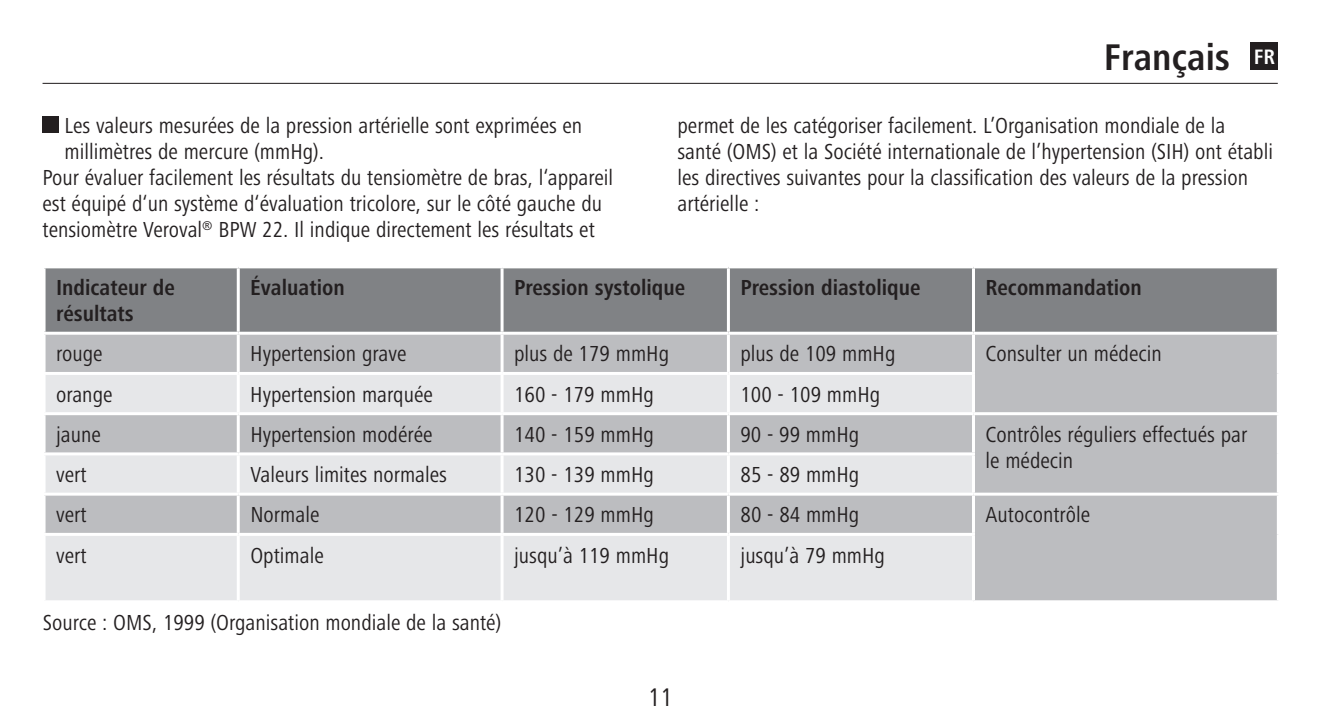
<style>
.page{position:relative;width:1319px;height:723px;background:#fff}
.page>*{position:absolute;margin:0;border:0;box-sizing:border-box;transform-origin:0 0}
.t1{font:700 condensed 38.4px "Frutiger Next LTW1 G";color:#231f20}
.t2{font:condensed 26.4px "Frutiger Next LTW1 G";color:#231f20}
.t3{font:condensed 22.5px/26.1px "Frutiger Next LTW1 G";color:#231f20}
.t4{font:700 condensed 22.5px/26.1px "Frutiger Next LTW1 G";color:#231f20}
</style>
<div class="page">
<hr style="left:43px;top:83px;width:1234px;height:1px;background:#231f20">
<div style="left:1250px;top:43px;width:27px;height:27px;background:#231f20"></div>
<div style="left:43px;top:117px;width:16px;height:16px;background:#231f20"></div>
<div style="left:46px;top:268px;width:1230px;height:64px;background:#808285"></div>
<div style="left:46px;top:335px;width:1230px;height:265px;background:#bcbdc0"></div>
<svg style="left:46px;top:375px;width:925px;height:225px;background:#d7d8da"></svg>
<hr style="left:237px;top:268px;width:3px;height:64px;background:#fff">
<hr style="left:500px;top:268px;width:3px;height:64px;background:#fff">
<hr style="left:726px;top:268px;width:3px;height:64px;background:#fff">
<hr style="left:971px;top:268px;width:3px;height:64px;background:#fff">
<hr style="left:237px;top:335px;width:3px;height:37px;background:#fff">
<hr style="left:500px;top:335px;width:3px;height:37px;background:#fff">
<hr style="left:726px;top:335px;width:3px;height:37px;background:#fff">
<hr style="left:971px;top:335px;width:3px;height:37px;background:#fff">
<hr style="left:43px;top:372px;width:195px;height:3px;background:#fff">
<hr style="left:238px;top:372px;width:264px;height:3px;background:#fff">
<hr style="left:237px;top:375px;width:3px;height:37px;background:#fff">
<hr style="left:502px;top:372px;width:226px;height:3px;background:#fff">
<hr style="left:500px;top:375px;width:3px;height:37px;background:#fff">
<hr style="left:728px;top:372px;width:246px;height:3px;background:#fff">
<hr style="left:726px;top:375px;width:3px;height:37px;background:#fff">
<hr style="left:971px;top:375px;width:3px;height:37px;background:#fff">
<hr style="left:43px;top:412px;width:195px;height:3px;background:#fff">
<hr style="left:238px;top:412px;width:264px;height:3px;background:#fff">
<hr style="left:237px;top:415px;width:3px;height:37px;background:#fff">
<hr style="left:502px;top:412px;width:226px;height:3px;background:#fff">
<hr style="left:500px;top:415px;width:3px;height:37px;background:#fff">
<hr style="left:728px;top:412px;width:245px;height:3px;background:#fff">
<hr style="left:726px;top:415px;width:3px;height:37px;background:#fff">
<hr style="left:973px;top:412px;width:306px;height:3px;background:#fff">
<hr style="left:971px;top:415px;width:3px;height:37px;background:#fff">
<hr style="left:43px;top:452px;width:195px;height:3px;background:#fff">
<hr style="left:238px;top:452px;width:264px;height:3px;background:#fff">
<hr style="left:237px;top:455px;width:3px;height:38px;background:#fff">
<hr style="left:502px;top:452px;width:226px;height:3px;background:#fff">
<hr style="left:500px;top:455px;width:3px;height:38px;background:#fff">
<hr style="left:728px;top:452px;width:246px;height:3px;background:#fff">
<hr style="left:726px;top:455px;width:3px;height:38px;background:#fff">
<hr style="left:971px;top:455px;width:3px;height:38px;background:#fff">
<hr style="left:43px;top:493px;width:195px;height:3px;background:#fff">
<hr style="left:238px;top:493px;width:264px;height:3px;background:#fff">
<hr style="left:237px;top:496px;width:3px;height:37px;background:#fff">
<hr style="left:502px;top:493px;width:226px;height:3px;background:#fff">
<hr style="left:500px;top:496px;width:3px;height:37px;background:#fff">
<hr style="left:728px;top:493px;width:245px;height:3px;background:#fff">
<hr style="left:726px;top:496px;width:3px;height:37px;background:#fff">
<hr style="left:973px;top:493px;width:306px;height:3px;background:#fff">
<hr style="left:971px;top:496px;width:3px;height:37px;background:#fff">
<hr style="left:43px;top:533px;width:195px;height:3px;background:#fff">
<hr style="left:238px;top:533px;width:264px;height:3px;background:#fff">
<hr style="left:237px;top:536px;width:3px;height:64px;background:#fff">
<hr style="left:502px;top:533px;width:226px;height:3px;background:#fff">
<hr style="left:500px;top:536px;width:3px;height:64px;background:#fff">
<hr style="left:728px;top:533px;width:246px;height:3px;background:#fff">
<hr style="left:726px;top:536px;width:3px;height:64px;background:#fff">
<hr style="left:971px;top:536px;width:3px;height:64px;background:#fff">
<p class="t3" style="left:64px;top:112px;width:519px">Les valeurs mesurées de la pression artérielle sont exprimées en</p>
<p class="t3" style="left:64px;top:138px;width:261px">millimètres de mercure (mmHg).</p>
<p class="t3" style="left:43px;top:164px;width:572px">Pour évaluer facilement les résultats du tensiomètre de bras, l‘appareil</p>
<p class="t3" style="left:43px;top:190px;width:561px">est équipé d‘un système d‘évaluation tricolore, sur le côté gauche du</p>
<p class="t3" style="left:43px;top:217px;width:553px">tensiomètre Veroval<sup>®</sup> BPW 22. Il indique directement les résultats et</p>
<h1 class="t1" style="left:1103px;top:35px;width:173px">Français <sup>FR</sup></h1>
<p class="t3" style="left:677px;top:112px;width:597px">permet de les catégoriser facilement. L’Organisation mondiale de la santé (OMS) et la Société internationale de l’hypertension (SIH) ont établi les directives suivantes pour la classification des valeurs de la pression artérielle :</p>
<p class="t4" style="left:56px;top:275px;width:120px">Indicateur de résultats</p>
<p class="t4" style="left:250px;top:275px;width:96px">Évaluation</p>
<p class="t4" style="left:514px;top:275px;width:172px">Pression systolique</p>
<p class="t4" style="left:740px;top:275px;width:181px">Pression diastolique</p>
<p class="t4" style="left:985px;top:275px;width:158px">Recommandation</p>
<p class="t3" style="left:56px;top:341px;width:48px">rouge</p>
<p class="t3" style="left:250px;top:341px;width:158px">Hypertension grave</p>
<p class="t3" style="left:514px;top:341px;width:156px">plus de 179 mmHg</p>
<p class="t3" style="left:740px;top:341px;width:156px">plus de 109 mmHg</p>
<p class="t3" style="left:985px;top:341px;width:178px">Consulter un médecin</p>
<p class="t3" style="left:56px;top:381px;width:58px">orange</p>
<p class="t3" style="left:250px;top:381px;width:184px">Hypertension marquée</p>
<p class="t3" style="left:514px;top:381px;width:141px">160 - 179 mmHg</p>
<p class="t3" style="left:740px;top:381px;width:141px">100 - 109 mmHg</p>
<p class="t3" style="left:56px;top:421px;width:46px">jaune</p>
<p class="t3" style="left:250px;top:421px;width:184px">Hypertension modérée</p>
<p class="t3" style="left:514px;top:421px;width:141px">140 - 159 mmHg</p>
<p class="t3" style="left:740px;top:421px;width:120px">90 - 99 mmHg</p>
<p class="t3" style="left:985px;top:421px;width:263px">Contrôles réguliers effectués par le médecin</p>
<p class="t3" style="left:56px;top:462px;width:32px">vert</p>
<p class="t3" style="left:250px;top:462px;width:198px">Valeurs limites normales</p>
<p class="t3" style="left:514px;top:462px;width:141px">130 - 139 mmHg</p>
<p class="t3" style="left:740px;top:462px;width:120px">85 - 89 mmHg</p>
<p class="t3" style="left:56px;top:502px;width:32px">vert</p>
<p class="t3" style="left:250px;top:502px;width:70px">Normale</p>
<p class="t3" style="left:514px;top:502px;width:141px">120 - 129 mmHg</p>
<p class="t3" style="left:740px;top:502px;width:120px">80 - 84 mmHg</p>
<p class="t3" style="left:985px;top:502px;width:106px">Autocontrôle</p>
<p class="t3" style="left:56px;top:542px;width:32px">vert</p>
<p class="t3" style="left:250px;top:542px;width:75px">Optimale</p>
<p class="t3" style="left:514px;top:542px;width:156px">jusqu’à 119 mmHg</p>
<p class="t3" style="left:740px;top:542px;width:146px">jusqu’à 79 mmHg</p>
<p class="t3" style="left:43px;top:610px;width:460px">Source : OMS, 1999 (Organisation mondiale de la santé)</p>
<p class="t2" style="left:648px;top:682px;width:26px">11</p>
</div>
